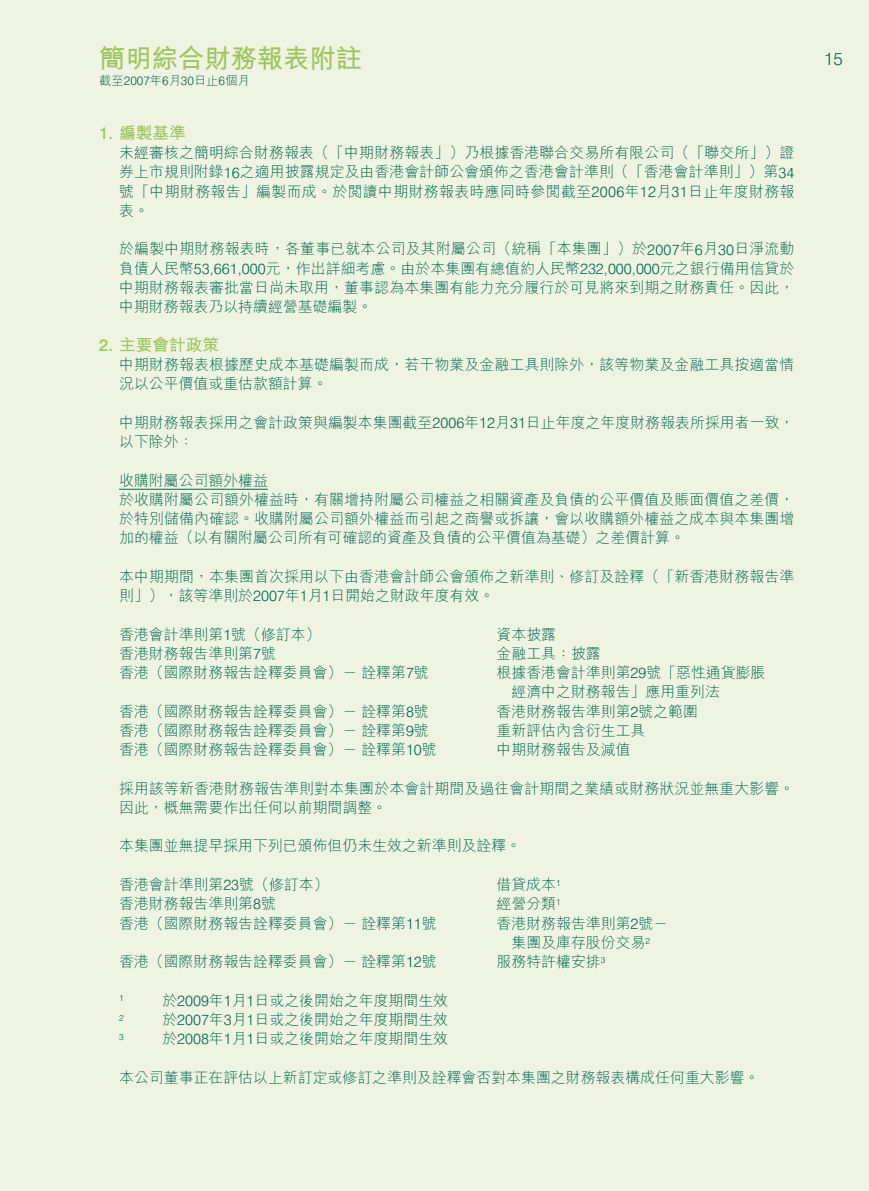
<style>
.page{position:relative;width:869px;height:1191px;background:#fff}
.page>*{position:absolute;margin:0;border:0;box-sizing:border-box;transform-origin:0 0}
.t1{font:26.25px "M Hei HK Bold B5 pc H";color:#9ec660}
.t2{font:300 17.5px "Swiss 721 BT";color:#006850}
.t3{font:16.62px "M Hei HK Bold B5 pc H";color:#9ec660}
.t4{font:14.88px/19.2px "M Hei HK Light B5 pc H";color:#006850}
.t5{font:12.25px "M Hei HK Light B5 pc H";color:#006850}
.t6{font:300 8.75px "Swiss 721 BT";color:#006850}
.s1{font-family:"Swiss 721 BT";font-weight:300}
.s2{font-family:"Swiss 721 BT";font-weight:500}
</style>
<div class="page">
<div style="left:0;top:0;width:868px;height:1191px;background:#eff4e2"></div>
<hr style="left:119px;top:489px;width:149px;height:1px;background:#006850">
<h1 class="t1" style="left:99px;top:48px;width:264px">簡明綜合財務報表附註</h1>
<p class="t2" style="left:823px;top:51px;width:20px">15</p>
<p class="t5" style="left:99px;top:76px;width:152px">截至<span class="s1">2007</span>年<span class="s1">6</span>月<span class="s1">30</span>日止<span class="s1">6</span>個月</p>
<p class="t3" style="left:99px;top:126px;width:88px"><span class="s2">1.</span> 編製基準</p>
<p class="t4" style="left:119px;top:145px;width:676px;text-align:justify">未經審核之簡明綜合財務報表（「中期財務報表」）乃根據香港聯合交易所有限公司（「聯交所」）證券上市規則附錄<span class="s1">16</span>之適用披露規定及由香港會計師公會頒佈之香港會計準則（「香港會計準則」）第<span class="s1">34</span>號「中期財務報告」編製而成。於閱讀中期財務報表時應同時參閱截至<span class="s1">2006</span>年<span class="s1">12</span>月<span class="s1">31</span>日止年度財務報表。</p>
<p class="t4" style="left:119px;top:241px;width:676px;text-align:justify">於編製中期財務報表時，各董事已就本公司及其附屬公司（統稱「本集團」）於<span class="s1">2007</span>年<span class="s1">6</span>月<span class="s1">30</span>日淨流動負債人民幣<span class="s1">53,661,000</span>元，作出詳細考慮。由於本集團有總值約人民幣<span class="s1">232,000,000</span>元之銀行備用信貸於中期財務報表審批當日尚未取用，董事認為本集團有能力充分履行於可見將來到期之財務責任。因此，中期財務報表乃以持續經營基礎編製。</p>
<p class="t3" style="left:99px;top:338px;width:121px"><span class="s2">2.</span> 主要會計政策</p>
<p class="t4" style="left:119px;top:357px;width:676px">中期財務報表根據歷史成本基礎編製而成，若干物業及金融工具則除外，該等物業及金融工具按適當情況以公平價值或重估款額計算。</p>
<p class="t4" style="left:119px;top:414px;width:676px">中期財務報表採用之會計政策與編製本集團截至<span class="s1">2006</span>年<span class="s1">12</span>月<span class="s1">31</span>日止年度之年度財務報表所採用者一致，以下除外：</p>
<p class="t4" style="left:119px;top:472px;width:676px">收購附屬公司額外權益<br>於收購附屬公司額外權益時，有關增持附屬公司權益之相關資產及負債的公平價值及賬面價值之差價，於特別儲備內確認。收購附屬公司額外權益而引起之商譽或拆讓，會以收購額外權益之成本與本集團增加的權益（以有關附屬公司所有可確認的資產及負債的公平價值為基礎）之差價計算。</p>
<p class="t4" style="left:119px;top:568px;width:676px">本中期期間，本集團首次採用以下由香港會計師公會頒佈之新準則、修訂及詮釋（「新香港財務報告準則」），該等準則於<span class="s1">2007</span>年<span class="s1">1</span>月<span class="s1">1</span>日開始之財政年度有效。</p>
<p class="t4" style="left:119px;top:626px;width:203px">香港會計準則第<span class="s1">1</span>號（修訂本）</p>
<p class="t4" style="left:496px;top:626px;width:61px">資本披露</p>
<p class="t4" style="left:119px;top:645px;width:158px">香港財務報告準則第<span class="s1">7</span>號</p>
<p class="t4" style="left:496px;top:645px;width:106px">金融工具：披露</p>
<p class="t4" style="left:119px;top:665px;width:311px">香港（國際財務報告詮釋委員會）－詮釋第<span class="s1">7</span>號</p>
<p class="t4" style="left:511px;top:665px;width:255px;text-indent:-15px">根據香港會計準則第<span class="s1">29</span>號「惡性通貨膨脹經濟中之財務報告」應用重列法</p>
<p class="t4" style="left:119px;top:703px;width:311px">香港（國際財務報告詮釋委員會）－詮釋第<span class="s1">8</span>號</p>
<p class="t4" style="left:496px;top:703px;width:203px">香港財務報告準則第<span class="s1">2</span>號之範圍</p>
<p class="t4" style="left:119px;top:722px;width:311px">香港（國際財務報告詮釋委員會）－詮釋第<span class="s1">9</span>號</p>
<p class="t4" style="left:496px;top:722px;width:150px">重新評估內含衍生工具</p>
<p class="t4" style="left:119px;top:742px;width:319px">香港（國際財務報告詮釋委員會）－詮釋第<span class="s1">10</span>號</p>
<p class="t4" style="left:496px;top:742px;width:135px">中期財務報告及減值</p>
<p class="t4" style="left:119px;top:780px;width:676px">採用該等新香港財務報告準則對本集團於本會計期間及過往會計期間之業績或財務狀況並無重大影響。因此，概無需要作出任何以前期間調整。</p>
<p class="t4" style="left:119px;top:838px;width:403px">本集團並無提早採用下列已頒佈但仍未生效之新準則及詮釋。</p>
<p class="t4" style="left:119px;top:876px;width:211px">香港會計準則第<span class="s1">23</span>號（修訂本）</p>
<p class="t4" style="left:496px;top:876px;width:66px">借貸成本<sup>1</sup></p>
<p class="t4" style="left:119px;top:896px;width:158px">香港財務報告準則第<span class="s1">8</span>號</p>
<p class="t4" style="left:496px;top:896px;width:66px">經營分類<sup>1</sup></p>
<p class="t4" style="left:119px;top:915px;width:319px">香港（國際財務報告詮釋委員會）－詮釋第<span class="s1">11</span>號</p>
<p class="t4" style="left:496px;top:915px;width:173px;text-align:center">香港財務報告準則第<span class="s1">2</span>號－集團及庫存股份交易<sup>2</sup></p>
<p class="t4" style="left:119px;top:953px;width:319px">香港（國際財務報告詮釋委員會）－詮釋第<span class="s1">12</span>號</p>
<p class="t4" style="left:496px;top:953px;width:110px">服務特許權安排<sup>3</sup></p>
<p class="t6" style="left:119px;top:994px;width:6px">1</p>
<p class="t4" style="left:162px;top:992px;width:287px">於<span class="s1">2009</span>年<span class="s1">1</span>月<span class="s1">1</span>日或之後開始之年度期間生效</p>
<p class="t6" style="left:119px;top:1013px;width:6px">2</p>
<p class="t4" style="left:162px;top:1011px;width:287px">於<span class="s1">2007</span>年<span class="s1">3</span>月<span class="s1">1</span>日或之後開始之年度期間生效</p>
<p class="t6" style="left:119px;top:1033px;width:6px">3</p>
<p class="t4" style="left:162px;top:1030px;width:287px">於<span class="s1">2008</span>年<span class="s1">1</span>月<span class="s1">1</span>日或之後開始之年度期間生效</p>
<p class="t4" style="left:119px;top:1069px;width:641px">本公司董事正在評估以上新訂定或修訂之準則及詮釋會否對本集團之財務報表構成任何重大影響。</p>
</div>
